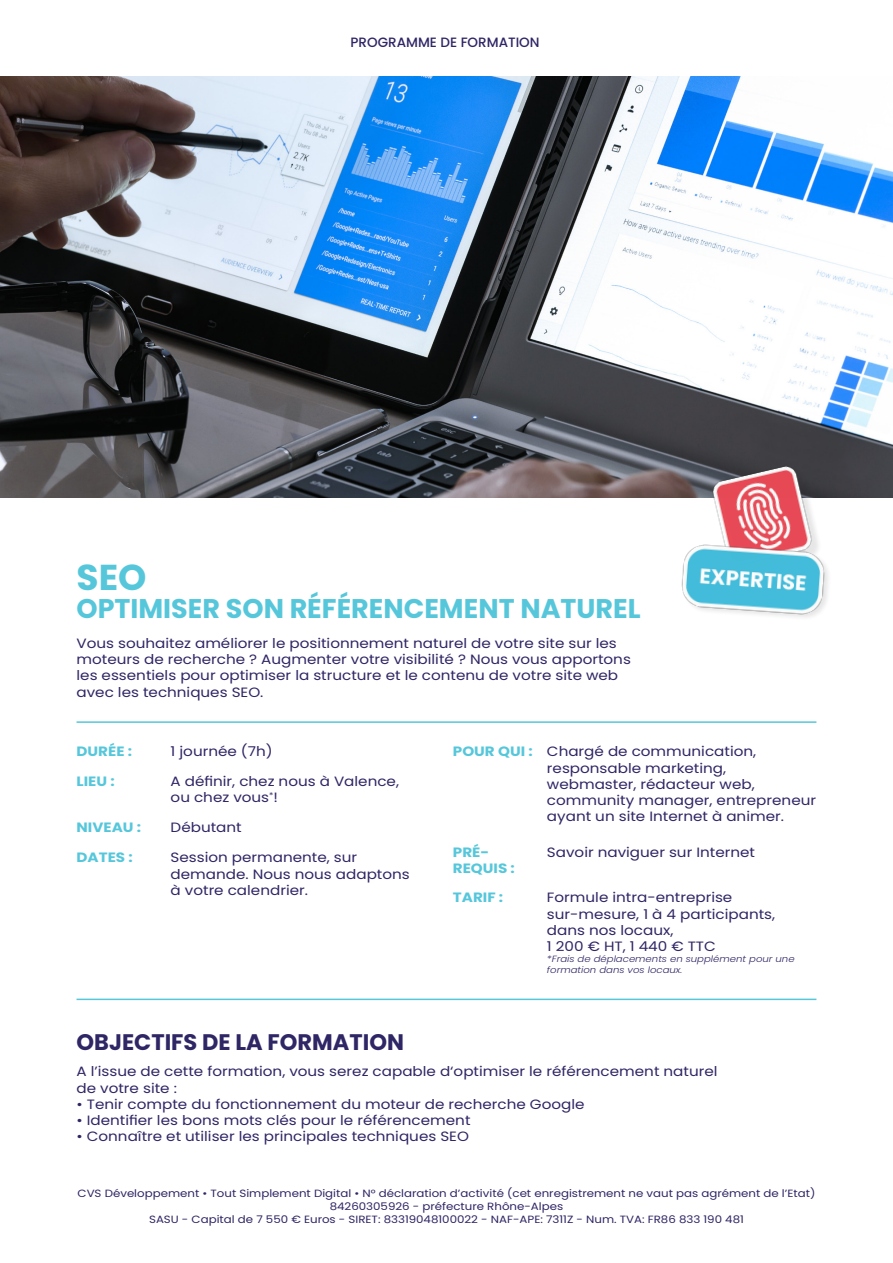
<style>
.page{position:relative;width:893px;height:1263px;background:#fff}
.page>*{position:absolute;margin:0;border:0;box-sizing:border-box;transform-origin:0 0}
.t1{font:700 36px "Poppins";color:#56c7db}
.t2{font:700 27px "Poppins";color:#56c7db}
.t3{font:700 22.5px "Poppins";color:#2f2665}
.t4{font:13.5px/16.2px "Poppins";color:#2f2665;scale:1.12 1}
.t5{font:700 13.5px/16.2px "Poppins";color:#56c7db;scale:1.12 1}
.t6{font:500 13.5px "Poppins";color:#2f2665}
.t7{font:10.5px/12.6px "Poppins";color:#2f2665;text-align:center;scale:1.12 1}
.t8{font:italic 300 9px/10.8px "Poppins";color:#2f2665;scale:1.12 1}
</style>
<div class="page">
<hr style="left:77px;top:721px;width:739px;height:2px;background:#56c7db">
<hr style="left:77px;top:998px;width:739px;height:2px;background:#56c7db">
<img style="left:0;top:77px;width:893px;height:420px">
<img style="left:699px;top:452px;width:128px;height:83px">
<img style="left:681px;top:535px;width:147px;height:82px">
<p class="t6" style="left:351px;top:34px;width:190px">PROGRAMME DE FORMATION</p>
<p class="t1" style="left:77px;top:556px;width:71px">SEO</p>
<p class="t2" style="left:77px;top:593px;width:566px">OPTIMISER SON RÉFÉRENCEMENT NATUREL</p>
<p class="t4" style="left:77px;top:635px;width:496px">Vous souhaitez améliorer le positionnement naturel de votre site sur les moteurs de recherche ? Augmenter votre visibilité ? Nous vous apportons les essentiels pour optimiser la structure et le contenu de votre site web avec les techniques SEO.</p>
<p class="t5" style="left:77px;top:744px;width:51px">DURÉE :</p>
<p class="t5" style="left:453px;top:744px;width:73px">POUR QUI :</p>
<p class="t4" style="left:171px;top:744px;width:93px">1 journée (7h)</p>
<p class="t4" style="left:547px;top:744px;width:242px">Chargé de communication, responsable marketing, webmaster, rédacteur web, community manager, entrepreneur ayant un site Internet à animer.</p>
<p class="t4" style="left:171px;top:820px;width:65px">Débutant</p>
<p class="t4" style="left:547px;top:844px;width:187px">Savoir naviguer sur Internet</p>
<p class="t4" style="left:547px;top:890px;width:167px">Formule intra-entreprise</p>
<p class="t4" style="left:547px;top:906px;width:205px">sur-mesure, 1 à 4 participants, dans nos locaux,</p>
<p class="t4" style="left:547px;top:938px;width:152px">1 200 € HT, 1 440 € TTC</p>
<p class="t8" style="left:547px;top:953px;width:223px">*Frais de déplacements en supplément pour une formation dans vos locaux.</p>
<p class="t4" style="left:171px;top:773px;width:205px">A définir, chez nous à Valence,</p>
<p class="t4" style="left:171px;top:790px;width:97px">ou chez vous<sup>*</sup>!</p>
<p class="t5" style="left:77px;top:773px;width:36px">LIEU :</p>
<p class="t5" style="left:77px;top:820px;width:59px">NIVEAU :</p>
<p class="t5" style="left:453px;top:844px;width:57px">PRÉ-<br>REQUIS :</p>
<p class="t5" style="left:453px;top:890px;width:46px">TARIF :</p>
<p class="t4" style="left:171px;top:849px;width:168px">Session permanente, sur</p>
<p class="t4" style="left:171px;top:866px;width:215px">demande. Nous nous adaptons</p>
<p class="t4" style="left:171px;top:882px;width:124px">à votre calendrier.</p>
<p class="t5" style="left:77px;top:849px;width:52px">DATES :</p>
<p class="t3" style="left:77px;top:1029px;width:329px">OBJECTIFS DE LA FORMATION</p>
<p class="t4" style="left:77px;top:1064px;width:574px">A l’issue de cette formation, vous serez capable d‘optimiser le référencement naturel</p>
<p class="t4" style="left:77px;top:1080px;width:91px">de votre site :</p>
<p class="t4" style="left:77px;top:1096px;width:455px">• Tenir compte du fonctionnement du moteur de recherche Google</p>
<p class="t4" style="left:77px;top:1112px;width:353px">• Identifier les bons mots clés pour le référencement</p>
<p class="t4" style="left:77px;top:1128px;width:352px">• Connaître et utiliser les principales techniques SEO</p>
<p class="t7" style="left:78px;top:1187px;width:660px">CVS Développement • Tout Simplement Digital • N° déclaration d’activité (cet enregistrement ne vaut pas agrément de l’Etat)<br>84260305926 - préfecture Rhône-Alpes</p>
<p class="t7" style="left:149px;top:1213px;width:533px">SASU - Capital de 7 550 € Euros - SIRET: 83319048100022 - NAF-APE: 7311Z - Num. TVA: FR86 833 190 481</p>
</div>
